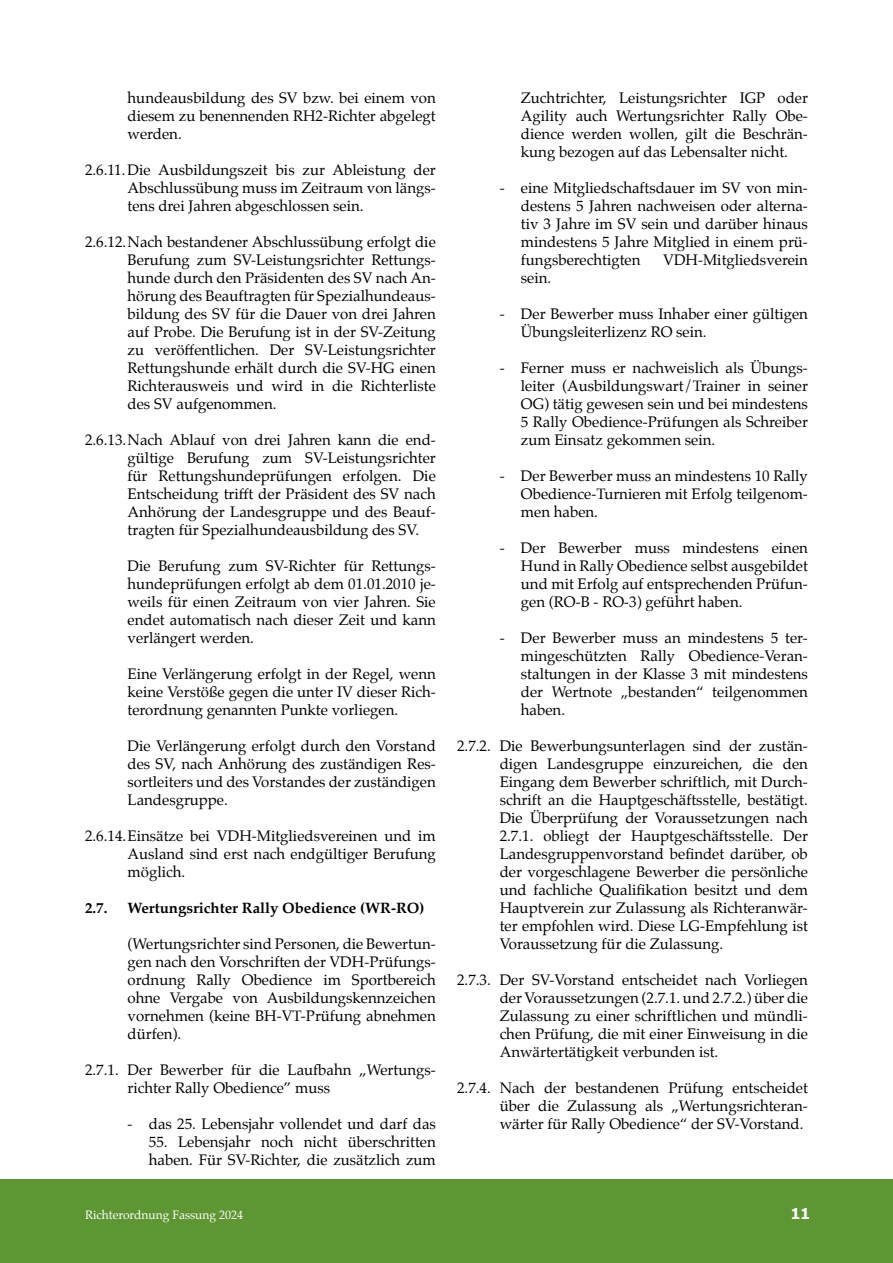
<style>
.page{position:relative;width:893px;height:1263px;background:#fff}
.page>*{position:absolute;margin:0;border:0;box-sizing:border-box;transform-origin:0 0}
.t1{font:15px/18px "Palatino";color:#000;text-align:justify}
.t2{font:700 15px "Palatino";color:#000}
.t3{font:700 15px "Tahoma";color:#fff}
.t4{font:12px "Palatino";color:#fff}
</style>
<div class="page">
<div style="left:0;top:1180px;width:893px;height:83px;background:#5d9633"></div>
<p class="t1" style="left:128px;top:89px;width:310px">hundeausbildung des SV bzw. bei einem von diesem zu benennenden RH2-Richter abgelegt werden.</p>
<p class="t1" style="left:128px;top:161px;width:310px;text-indent:-43px">2.6.11.Die Ausbildungszeit bis zur Ableistung der Abschlussübung muss im Zeitraum von längs&shy;tens drei Jahren abgeschlossen sein.</p>
<p class="t1" style="left:128px;top:233px;width:310px;text-indent:-43px">2.6.12.Nach bestandener Abschlussübung erfolgt die Berufung zum SV-Leistungsrichter Rettungs&shy;hunde durch den Präsidenten des SV nach An&shy;hörung des Beauftragten für Spezialhundeaus&shy;bildung des SV für die Dauer von drei Jahren auf Probe. Die Berufung ist in der SV-Zeitung zu veröffentlichen. Der SV-Leistungsrichter Rettungshunde erhält durch die SV-HG einen Richterausweis und wird in die Richterliste des SV aufgenommen.</p>
<p class="t1" style="left:128px;top:431px;width:310px;text-indent:-43px">2.6.13.Nach Ablauf von drei Jahren kann die end&shy;gültige Berufung zum SV-Leistungsrichter für Rettungshundeprüfungen erfolgen. Die Entscheidung trifft der Präsident des SV nach Anhörung der Landesgruppe und des Beauf&shy;tragten für Spezialhundeausbildung des SV.</p>
<p class="t1" style="left:128px;top:557px;width:310px">Die Berufung zum SV-Richter für Rettungs&shy;hundeprüfungen erfolgt ab dem 01.01.2010 je&shy;weils für einen Zeitraum von vier Jahren. Sie endet automatisch nach dieser Zeit und kann verlängert werden.</p>
<p class="t1" style="left:128px;top:665px;width:310px">Eine Verlängerung erfolgt in der Regel, wenn keine Verstöße gegen die unter IV dieser Rich&shy;terordnung genannten Punkte vorliegen.</p>
<p class="t1" style="left:128px;top:737px;width:310px">Die Verlängerung erfolgt durch den Vorstand des SV, nach Anhörung des zuständigen Res&shy;sortleiters und des Vorstandes der zuständigen Landesgruppe.</p>
<p class="t1" style="left:128px;top:827px;width:310px;text-indent:-43px">2.6.14.Einsätze bei VDH-Mitgliedsvereinen und im Ausland sind erst nach endgültiger Berufung möglich.</p>
<p class="t2" style="left:85px;top:895px;width:24px">2.7.</p>
<p class="t2" style="left:128px;top:895px;width:298px">Wertungsrichter Rally Obedience (WR-RO)</p>
<p class="t1" style="left:128px;top:935px;width:310px">(Wertungsrichter sind Personen, die Bewertun&shy;gen nach den Vorschriften der VDH-Prüfungs&shy;ordnung Rally Obedience im Sportbereich ohne Vergabe von Ausbildungskennzeichen vornehmen (keine BH-VT-Prüfung abnehmen dürfen).</p>
<p class="t1" style="left:128px;top:1061px;width:310px;text-indent:-43px">2.7.1. Der Bewerber für die Laufbahn „Wertungs&shy;richter Rally Obedience” muss</p>
<p class="t1" style="left:128px;top:1115px;width:310px">- das 25. Lebensjahr vollendet und darf das</p>
<p class="t1" style="left:149px;top:1133px;width:289px">55. Lebensjahr noch nicht überschritten haben. Für SV-Richter, die zusätzlich zum</p>
<p class="t1" style="left:521px;top:89px;width:289px">Zuchtrichter, Leistungsrichter IGP oder Agility auch Wertungsrichter Rally Obe&shy;dience werden wollen, gilt die Beschrän&shy;kung bezogen auf das Lebensalter nicht.</p>
<p class="t1" style="left:521px;top:179px;width:289px;text-indent:-21px">- eine Mitgliedschaftsdauer im SV von min&shy;destens 5 Jahren nachweisen oder alterna&shy;tiv 3 Jahre im SV sein und darüber hinaus mindestens 5 Jahre Mitglied in einem prü&shy;fungsberechtigten</p>
<p class="t1" style="left:663px;top:251px;width:146px">VDH-Mitgliedsverein</p>
<p class="t1" style="left:521px;top:269px;width:32px">sein.</p>
<p class="t1" style="left:521px;top:305px;width:289px;text-indent:-21px">- Der Bewerber muss Inhaber einer gültigen<br>Übungsleiterlizenz RO sein.</p>
<p class="t1" style="left:521px;top:359px;width:289px;text-indent:-21px">- Ferner muss er nachweislich als Übungs&shy;leiter (Ausbildungswart/Trainer in seiner OG) tätig gewesen sein und bei mindestens 5 Rally Obedience-Prüfungen als Schreiber zum Einsatz gekommen sein.</p>
<p class="t1" style="left:521px;top:467px;width:289px;text-indent:-21px">- Der Bewerber muss an mindestens 10 Rally Obedience-Turnieren mit Erfolg teilgenom&shy;men haben.</p>
<p class="t1" style="left:521px;top:539px;width:289px;text-indent:-21px">- Der Bewerber muss mindestens einen Hund in Rally Obedience selbst ausgebildet und mit Erfolg auf entsprechenden Prüfun&shy;gen (RO-B - RO-3) geführt haben.</p>
<p class="t1" style="left:521px;top:629px;width:289px;text-indent:-21px">- Der Bewerber muss an mindestens 5 ter&shy;mingeschützten Rally Obedience-Veran&shy;staltungen in der Klasse 3 mit mindestens der Wertnote „bestanden“ teilgenommen haben.</p>
<p class="t1" style="left:500px;top:737px;width:310px;text-indent:-43px">2.7.2. Die Bewerbungsunterlagen sind der zustän&shy;digen Landesgruppe einzureichen, die den Eingang dem Bewerber schriftlich, mit Durch&shy;schrift an die Hauptgeschäftsstelle, bestätigt.<br>Die Überprüfung der Voraussetzungen nach 2.7.1. obliegt der Hauptgeschäftsstelle. Der Landesgruppenvorstand befindet darüber, ob der vorgeschlagene Bewerber die persönliche und fachliche Qualifikation besitzt und dem Hauptverein zur Zulassung als Richteranwär&shy;ter empfohlen wird. Diese LG-Empfehlung ist Voraussetzung für die Zulassung.</p>
<p class="t1" style="left:500px;top:971px;width:310px;text-indent:-43px">2.7.3. Der SV-Vorstand entscheidet nach Vorliegen der Voraussetzungen (2.7.1. und 2.7.2.) über die Zulassung zu einer schriftlichen und mündli&shy;chen Prüfung, die mit einer Einweisung in die Anwärtertätigkeit verbunden ist.</p>
<p class="t1" style="left:500px;top:1079px;width:310px;text-indent:-43px">2.7.4. Nach der bestandenen Prüfung entscheidet über die Zulassung als „Wertungsrichteran&shy;wärter für Rally Obedience“ der SV-Vorstand.</p>
<p class="t4" style="left:85px;top:1205px;width:160px">Richterordnung Fassung 2024</p>
<p class="t3" style="left:791px;top:1203px;width:21px">11</p>
</div>
